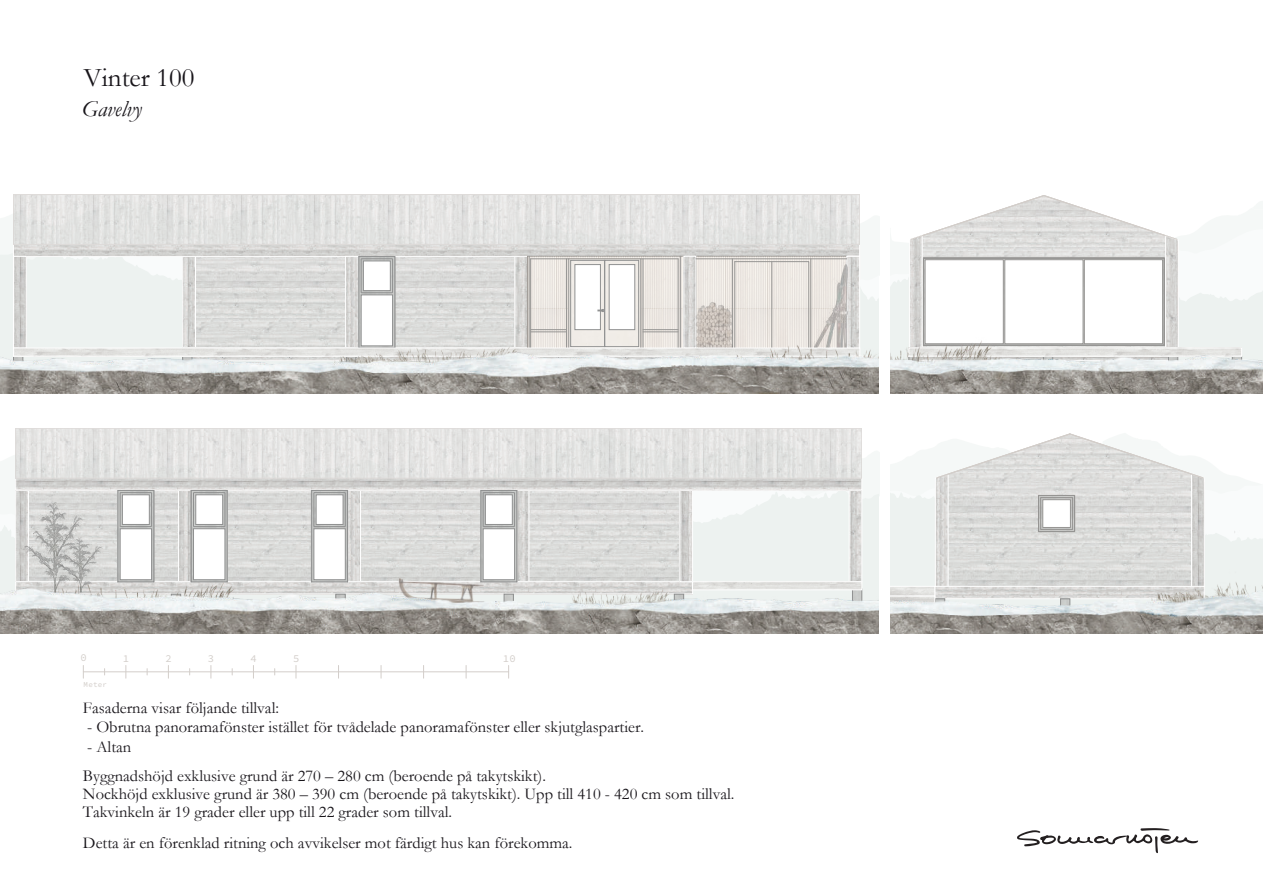
<style>
.page{position:relative;width:1263px;height:893px;background:#fff}
.page>*{position:absolute;margin:0;border:0;box-sizing:border-box;transform-origin:0 0}
.t1{font:27px "Garamond";color:#18151a}
.t2{font:italic 22.8px "Garamond";color:#18151a}
.t3{font:16.5px/28.8px "Garamond";color:#18151a}
.t4{font:10.5px "Source Code Variable";color:#d3ceca}
.t5{font:7.5px "Source Code Variable";letter-spacing:.03em;color:#d3ceca}
</style>
<div class="page">
<svg style="left:1017px;top:828px;width:181px;height:25px"></svg>
<img style="left:0;top:428px;width:879px;height:205px">
<img style="left:0;top:194px;width:879px;height:199px">
<img style="left:890px;top:198px;width:373px;height:195px">
<img style="left:890px;top:433px;width:373px;height:200px">
<hr style="left:83px;top:671px;width:426px;height:1px;background:#d3ceca">
<svg style="left:83px;top:665px;width:1px;height:13px"></svg>
<svg style="left:125px;top:665px;width:1px;height:13px"></svg>
<svg style="left:168px;top:665px;width:1px;height:13px"></svg>
<svg style="left:211px;top:665px;width:1px;height:13px"></svg>
<svg style="left:253px;top:665px;width:1px;height:13px"></svg>
<svg style="left:296px;top:665px;width:1px;height:13px"></svg>
<svg style="left:338px;top:665px;width:1px;height:13px"></svg>
<svg style="left:381px;top:665px;width:1px;height:13px"></svg>
<svg style="left:423px;top:665px;width:1px;height:13px"></svg>
<svg style="left:466px;top:665px;width:1px;height:13px"></svg>
<svg style="left:508px;top:665px;width:1px;height:13px"></svg>
<h1 class="t1" style="left:83px;top:68px;width:113px">Vinter 100</h1>
<h2 class="t2" style="left:82px;top:101px;width:62px">Gavelvy</h2>
<p class="t4" style="left:80px;top:652px;width:8px">0</p>
<p class="t4" style="left:123px;top:652px;width:8px">1</p>
<p class="t4" style="left:165px;top:652px;width:8px">2</p>
<p class="t4" style="left:208px;top:652px;width:8px">3</p>
<p class="t4" style="left:250px;top:652px;width:8px">4</p>
<p class="t4" style="left:293px;top:652px;width:8px">5</p>
<p class="t4" style="left:503px;top:652px;width:14px">10</p>
<p class="t5" style="left:84px;top:680px;width:25px">Meter</p>
<p class="t3" style="left:83px;top:695px;width:198px">Fasaderna visar följande tillval:</p>
<p class="t3" style="left:87px;top:715px;width:558px">- Obrutna panoramafönster istället för tvådelade panoramafönster eller skjutglaspartier.</p>
<p class="t3" style="left:83px;top:734px;width:464px">- Altan<br>Byggnadshöjd exklusive grund är 270 – 280 cm (beroende på takytskikt).</p>
<p class="t3" style="left:83px;top:787px;width:653px;line-height:18px">Nockhöjd exklusive grund är 380 – 390 cm (beroende på takytskikt). Upp till 410 - 420 cm som tillval.<br>Takvinkeln är 19 grader eller upp till 22 grader som tillval.</p>
<p class="t3" style="left:83px;top:830px;width:491px">Detta är en förenklad ritning och avvikelser mot färdigt hus kan förekomma.</p>
</div>
